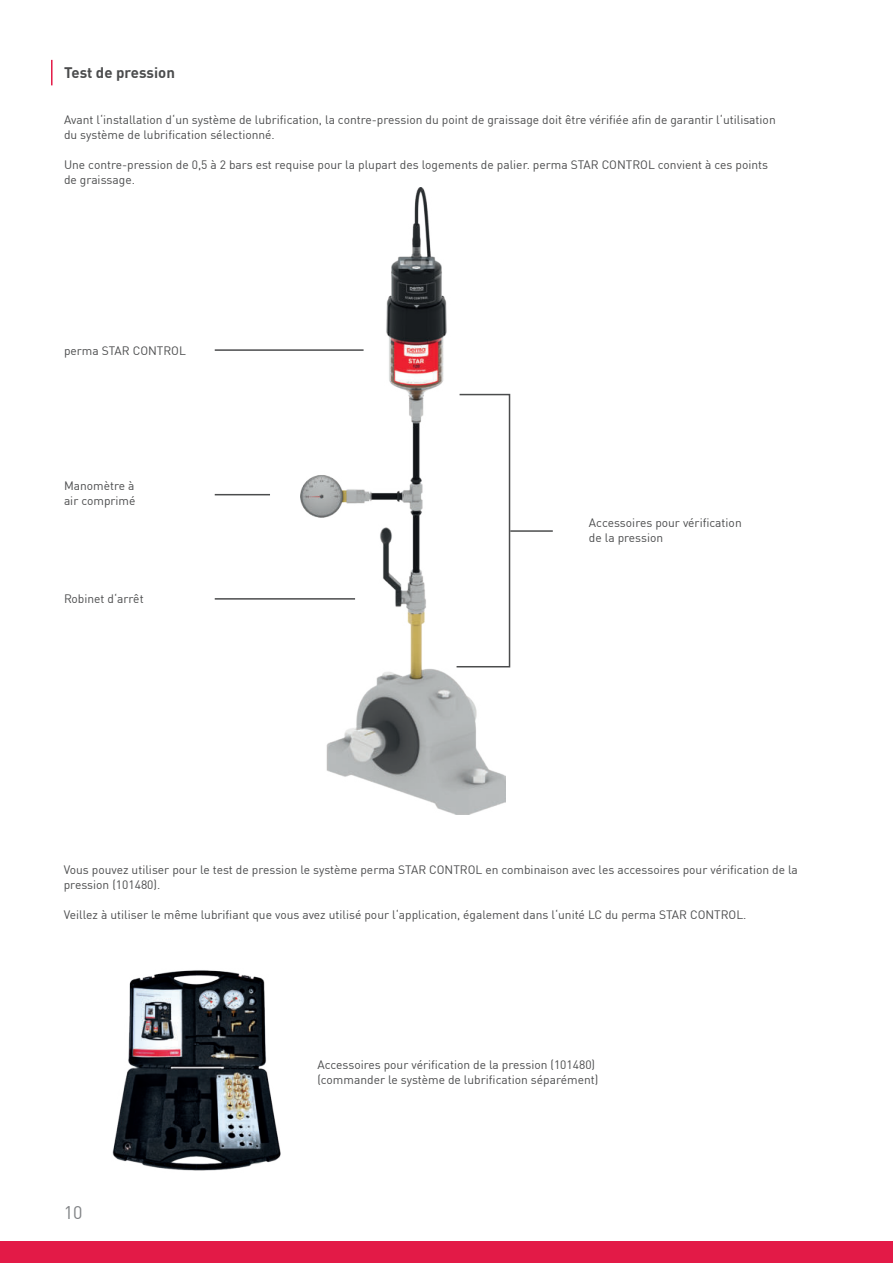
<style>
.page{position:relative;width:893px;height:1263px;background:#fff}
.page>*{position:absolute;margin:0;border:0;box-sizing:border-box;transform-origin:0 0}
.t1{font:18px "DIN Pro";color:#808285}
.t2{font:700 15px "DIN Pro";color:#4b4c4d}
.t3{font:12px/15px "DIN Pro";color:#4b4c4d}
</style>
<div class="page">
<div style="left:0;top:1242px;width:893px;height:21px;background:#e31a47"></div>
<hr style="left:215px;top:349px;width:149px;height:2px;background:#4b4c4d">
<hr style="left:215px;top:494px;width:55px;height:1px;background:#4b4c4d">
<hr style="left:215px;top:598px;width:140px;height:2px;background:#4b4c4d">
<svg style="left:505px;top:393px;width:6px;height:275px"></svg>
<hr style="left:510px;top:530px;width:43px;height:2px;background:#4b4c4d">
<img style="left:300px;top:187px;width:205px;height:627px">
<img style="left:112px;top:970px;width:169px;height:201px">
<hr style="left:51px;top:60px;width:2px;height:25px;background:#e31a47">
<p class="t2" style="left:64px;top:61px;width:112px">Test de pression</p>
<p class="t3" style="left:64px;top:111px;width:713px">Avant l‘installation d‘un système de lubrification, la contre-pression du point de graissage doit être vérifiée afin de garantir l‘utilisation du système de lubrification sélectionné.</p>
<p class="t3" style="left:64px;top:156px;width:706px">Une contre-pression de 0,5 à 2 bars est requise pour la plupart des logements de palier. perma STAR CONTROL convient à ces points de graissage.</p>
<p class="t3" style="left:64px;top:344px;width:123px">perma STAR CONTROL</p>
<p class="t3" style="left:64px;top:479px;width:73px">Manomètre à air comprimé</p>
<p class="t3" style="left:64px;top:592px;width:81px">Robinet d‘arrêt</p>
<p class="t3" style="left:589px;top:515px;width:154px">Accessoires pour vérification de la pression</p>
<p class="t3" style="left:64px;top:861px;width:736px">Vous pouvez utiliser pour le test de pression le système perma STAR CONTROL en combinaison avec les accessoires pour vérification de la pression (101480).</p>
<p class="t3" style="left:64px;top:906px;width:684px">Veillez à utiliser le même lubrifiant que vous avez utilisé pour l‘application, également dans l‘unité LC du perma STAR CONTROL.</p>
<h1 class="t1" style="left:64px;top:1204px;width:20px">10</h1>
<p class="t3" style="left:317px;top:1056px;width:282px">Accessoires pour vérification de la pression (101480) (commander le système de lubrification séparément)</p>
</div>
